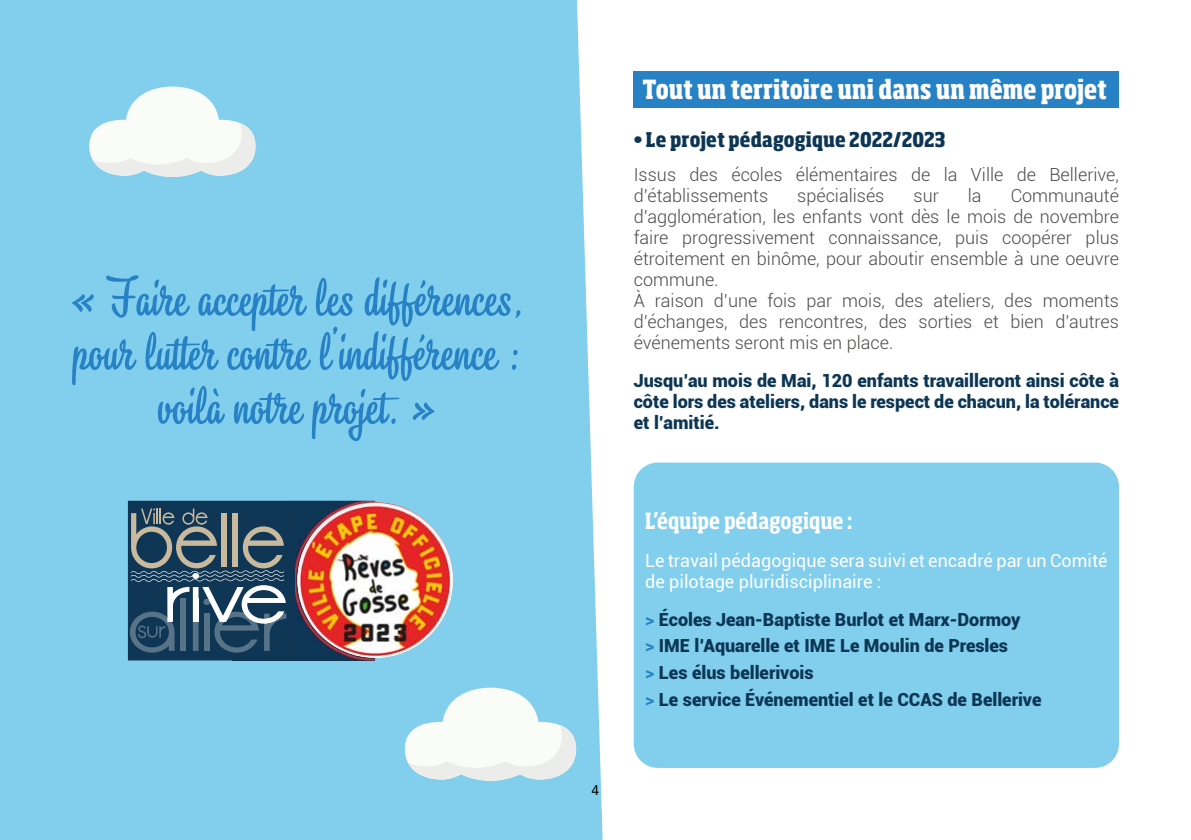
<style>
.page{position:relative;width:1191px;height:840px;background:#fff}
.page>*{position:absolute;margin:0;border:0;box-sizing:border-box;transform-origin:0 0}
.t1{font:50px/54px "Alinaregular";color:#2782c5;text-align:center;scale:1.1 1}
.t2{font:800 condensed 26px "Soho Std";color:#fff;scale:.94 1}
.t3{font:700 condensed 22px "Soho Std";letter-spacing:.005em;color:#fff}
.t4{font:800 condensed 20px "Soho Std";letter-spacing:.005em;color:#0c3654}
.t5{font:300 18px/21px "Roboto";color:#4a4a49}
.t6{font:900 18px/26.6px "Roboto";color:#0c3654;text-align:justify}
.t7{font:18px/21px "Roboto";color:#fff}
.t8{font:14px "Avenir";color:#000}
.s1{font-weight:700;color:#2782c5}
</style>
<div class="page">
<div style="left:0;top:0;width:619px;height:839px;background:#81ceed"></div>
<svg style="left:89px;top:86px;width:166px;height:91px"></svg>
<svg style="left:405px;top:687px;width:171px;height:93px"></svg>
<img style="left:294px;top:500px;width:81px;height:160px">
<img style="left:297px;top:502px;width:156px;height:155px;border-radius:78px">
<svg style="left:128px;top:500px;width:166px;height:160px"></svg>
<svg style="left:577px;top:0;width:84px;height:839px;fill:#fff"></svg>
<div style="left:634px;top:462px;width:485px;height:305px;background:#81ceed;border-radius:24px"></div>
<div style="left:634px;top:71px;width:485px;height:37px;background:#2782c5"></div>
<h1 class="t1" style="left:70px;top:276px;width:414px">« Faire accepter les différences, pour lutter contre l’indifférence : voilà notre projet. »</h1>
<p class="t8" style="left:591px;top:781px;width:9px">4</p>
<h2 class="t2" style="left:642px;top:79px;width:495px">Tout un territoire uni dans un même projet</h2>
<p class="t4" style="left:634px;top:131px;width:313px">• Le projet pédagogique 2022/2023</p>
<p class="t5" style="left:634px;top:165px;width:487px">Issus des écoles élémentaires de la Ville de Bellerive, d’établissements</p>
<p class="t5" style="left:797px;top:186px;width:89px">spécialisés</p>
<p class="t5" style="left:913px;top:186px;width:27px">sur</p>
<p class="t5" style="left:968px;top:186px;width:15px">la</p>
<p class="t5" style="left:634px;top:186px;width:487px;text-indent:377px">Communauté d’agglomération, les enfants vont dès le mois de novembre faire progressivement connaissance, puis coopérer plus étroitement en binôme, pour aboutir ensemble à une oeuvre commune.<br>À raison d’une fois par mois, des ateliers, des moments d’échanges, des rencontres, des sorties et bien d’autres événements seront mis en place.</p>
<p class="t6" style="left:634px;top:369px;width:487px;line-height:21px">Jusqu’au mois de Mai, 120 enfants travailleront ainsi côte à côte lors des ateliers, dans le respect de chacun, la tolérance et l’amitié.</p>
<p class="t3" style="left:645px;top:511px;width:209px">L’équipe pédagogique :</p>
<p class="t7" style="left:645px;top:550px;width:464px">Le travail pédagogique sera suivi et encadré par un Comité de pilotage pluridisciplinaire :</p>
<p class="t6" style="left:645px;top:605px;width:398px;text-align:left"><span class="s1">&gt;</span> Écoles Jean-Baptiste Burlot et Marx-Dormoy<br><span class="s1">&gt;</span> IME l’Aquarelle et IME Le Moulin de Presles<br><span class="s1">&gt;</span> Les élus bellerivois<br><span class="s1">&gt;</span> Le service Événementiel et le CCAS de Bellerive</p>
</div>
